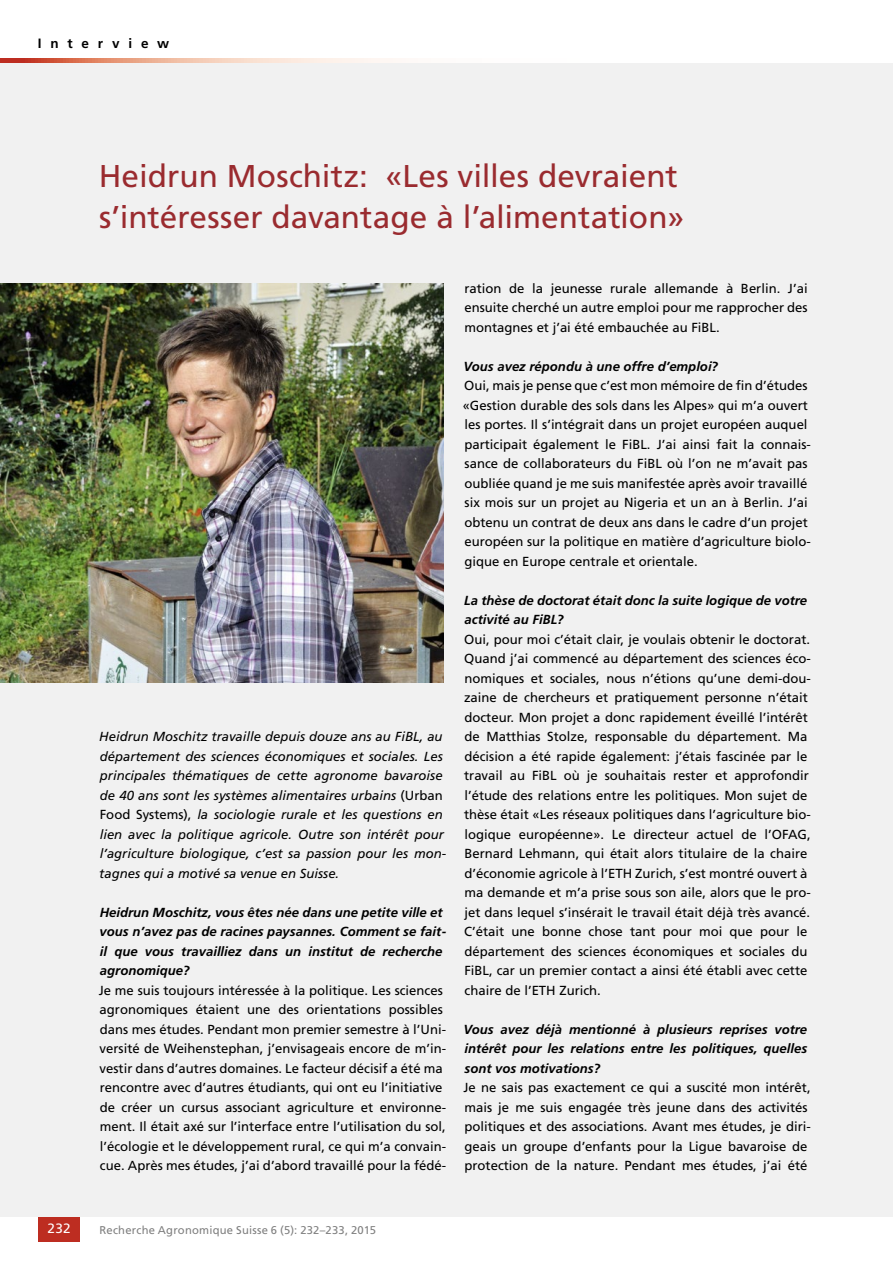
<style>
.page{position:relative;width:893px;height:1263px;background:#fff}
.page>*{position:absolute;margin:0;border:0;box-sizing:border-box;transform-origin:0 0}
.t1{font:31.5px/40.5px "Frutiger LT Std";color:#9a2b2f}
.t2{font:700 13.5px "Frutiger LT Std";letter-spacing:.655em;color:#000}
.t3{font:13.5px "Frutiger LT Std";color:#fff}
.t4{font:13.2px/19.5px "Frutiger LT Std";color:#000}
.t5{font:italic 13.2px/19.5px "Frutiger LT Std";color:#000}
.t6{font:italic 700 13.2px/19.5px "Frutiger LT Std";color:#000}
.t7{font:11.25px "Frutiger LT Std";letter-spacing:.02em;color:#808080}
.s1{font-style:normal}
</style>
<div class="page">
<hr style="left:38px;top:1216px;width:770px;height:1px;background:#bd2d21">
<div style="left:38px;top:1216px;width:42px;height:26px;background:#bd2d21"></div>
<svg style="left:0;top:58px;width:396px;height:5px;background:#ebb2a0"></svg>
<div style="left:0;top:63px;width:893px;height:1153px;background:#f1f1f1"></div>
<img style="left:0;top:284px;width:443px;height:398px">
<p class="t2" style="left:38px;top:36px;width:133px">Interview</p>
<h1 class="t1" style="left:99px;top:156px;width:587px">Heidrun Moschitz: «Les villes devraient s’intéresser davantage à l’alimentation»</h1>
<p class="t5" style="left:99px;top:727px;width:348px">Heidrun Moschitz travaille depuis douze ans au FiBL, au département des sciences économiques et sociales. Les principales thématiques de cette agronome bavaroise de 40 ans sont les systèmes alimentaires urbains <span class="s1">(Urban Food Systems),</span> la sociologie rurale et les questions en lien avec la politique agricole. Outre son intérêt pour l’agriculture biologique, c’est sa passion pour les mon&shy;tagnes qui a motivé sa venue en Suisse.</p>
<p class="t6" style="left:100px;top:902px;width:348px">Heidrun Moschitz, vous êtes née dans une petite ville et vous n’avez pas de racines paysannes. Comment se fait&shy;il que vous travailliez dans un institut de recherche agronomique?</p>
<p class="t4" style="left:99px;top:980px;width:349px">Je me suis toujours intéressée à la politique. Les sciences agronomiques étaient une des orientations possibles dans mes études. Pendant mon premier semestre à l’Uni&shy;versité de Weihenstephan, j’envisageais encore de m’in&shy;vestir dans d’autres domaines. Le facteur décisif a été ma rencontre avec d’autres étudiants, qui ont eu l’initiative de créer un cursus associant agriculture et environne&shy;ment. Il était axé sur l’interface entre l’utilisation du sol, l’écologie et le développement rural, ce qui m’a convain&shy;cue. Après mes études, j’ai d’abord travaillé pour la fédé-</p>
<p class="t4" style="left:464px;top:278px;width:345px;text-align:justify">ration de la jeunesse rurale allemande à Berlin. J’ai ensuite cherché un autre emploi pour me rapprocher des montagnes et j’ai été embauchée au FiBL.</p>
<p class="t6" style="left:464px;top:356px;width:256px">Vous avez répondu à une offre d’emploi?</p>
<p class="t4" style="left:463px;top:376px;width:350px">Oui, mais je pense que c’est mon mémoire de fin d’études «Gestion durable des sols dans les Alpes» qui m’a ouvert les portes. Il s’intégrait dans un projet européen auquel participait également le FiBL. J’ai ainsi fait la connais&shy;sance de collaborateurs du FiBL où l’on ne m’avait pas oubliée quand je me suis manifestée après avoir travaillé six mois sur un projet au Nigeria et un an à Berlin. J’ai obtenu un contrat de deux ans dans le cadre d’un projet européen sur la politique en matière d’agriculture biolo&shy;gique en Europe centrale et orientale.</p>
<p class="t6" style="left:464px;top:590px;width:344px">La thèse de doctorat était donc la suite logique de votre activité au FiBL?</p>
<p class="t4" style="left:464px;top:629px;width:348px">Oui, pour moi c’était clair, je voulais obtenir le doctorat.<br>Quand j’ai commencé au département des sciences éco&shy;nomiques et sociales, nous n’étions qu’une demi-dou&shy;zaine de chercheurs et pratiquement personne n’était docteur. Mon projet a donc rapidement éveillé l’intérêt de Matthias Stolze, responsable du département. Ma décision a été rapide également: j’étais fascinée par le travail au FiBL où je souhaitais rester et approfondir l’étude des relations entre les politiques. Mon sujet de thèse était «Les réseaux politiques dans l’agriculture bio&shy;logique européenne». Le directeur actuel de l’OFAG, Bernard Lehmann, qui était alors titulaire de la chaire d’économie agricole à l’ETH Zurich, s’est montré ouvert à ma demande et m’a prise sous son aile, alors que le pro&shy;jet dans lequel s’insérait le travail était déjà très avancé.<br>C’était une bonne chose tant pour moi que pour le département des sciences économiques et sociales du FiBL, car un premier contact a ainsi été établi avec cette chaire de l’ETH Zurich.</p>
<p class="t6" style="left:464px;top:1019px;width:345px;text-align:justify">Vous avez déjà mentionné à plusieurs reprises votre intérêt pour les relations entre les politiques, quelles sont vos motivations?</p>
<p class="t4" style="left:463px;top:1078px;width:349px">Je ne sais pas exactement ce qui a suscité mon intérêt, mais je me suis engagée très jeune dans des activités politiques et des associations. Avant mes études, je diri&shy;geais un groupe d’enfants pour la Ligue bavaroise de protection de la nature. Pendant mes études, j’ai été</p>
<p class="t3" style="left:48px;top:1221px;width:25px">232</p>
<p class="t7" style="left:99px;top:1223px;width:278px">Recherche Agronomique Suisse 6 (5): 232–233, 2015</p>
</div>
